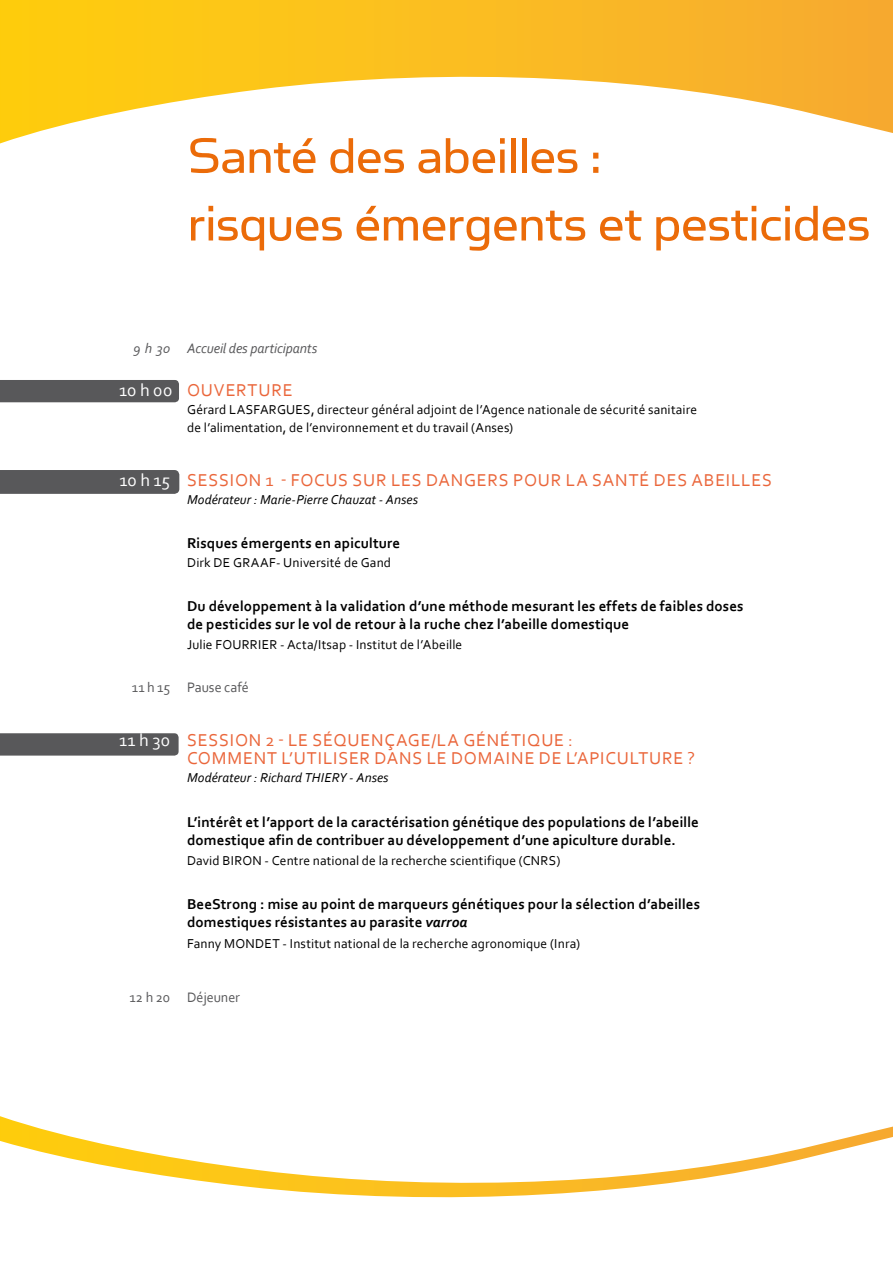
<style>
.page{position:relative;width:893px;height:1263px;background:#fff}
.page>*{position:absolute;margin:0;border:0;box-sizing:border-box;transform-origin:0 0}
.t1{font:56.4px/67.7px "Simian Text Orangutan";letter-spacing:-.005em;color:#eb6b09}
.t2{font:18px/18px "Corbel";letter-spacing:.045em;color:#ea663b}
.t3{font:700 15px/18px "Corbel";letter-spacing:.01em;color:#000}
.t4{font:14.4px "Corbel";letter-spacing:-.005em;color:#58585a}
.t5{font:italic 14.4px "Corbel";letter-spacing:-.005em;color:#58585a}
.t6{font:13.5px/18px "Corbel";letter-spacing:.01em;color:#000}
.t7{font:italic 13.5px "Corbel";letter-spacing:.005em;color:#000}
.s1{color:#fff}
.s2{font-style:italic}
</style>
<div class="page">
<svg style="left:0;top:0;width:893px;height:143px"></svg>
<div style="left:0;top:380px;width:179px;height:22px;background:#58585a"></div>
<div style="left:0;top:470px;width:179px;height:24px;background:#58585a"></div>
<svg style="left:0;top:733px;width:179px;height:23px;background:#5d5d5f"></svg>
<svg style="left:0;top:1116px;width:893px;height:82px"></svg>
<h1 class="t1" style="left:188px;top:121px;width:684px">Santé des abeilles :<br>risques émergents et pesticides</h1>
<p class="t5" style="left:134px;top:339px;width:185px">9 h 30 Accueil des participants</p>
<p class="t2" style="left:119px;top:380px;width:175px"><span class="s1">10 h 00</span> OUVERTURE</p>
<p class="t6" style="left:187px;top:400px;width:512px">Gérard LASFARGUES, directeur général adjoint de l’Agence nationale de sécurité sanitaire de l’alimentation, de l’environnement et du travail (Anses)</p>
<p class="t2" style="left:119px;top:470px;width:654px"><span class="s1">10 h 15</span> SESSION 1 - FOCUS SUR LES DANGERS POUR LA SANTÉ DES ABEILLES</p>
<p class="t7" style="left:187px;top:491px;width:233px">Modérateur : Marie-Pierre Chauzat - Anses</p>
<p class="t3" style="left:187px;top:534px;width:215px">Risques émergents en apiculture</p>
<p class="t6" style="left:187px;top:553px;width:206px">Dirk DE GRAAF- Université de Gand</p>
<p class="t3" style="left:187px;top:597px;width:558px">Du développement à la validation d’une méthode mesurant les effets de faibles doses de pesticides sur le vol de retour à la ruche chez l’abeille domestique</p>
<p class="t6" style="left:187px;top:635px;width:277px">Julie FOURRIER - Acta/Itsap - Institut de l’Abeille</p>
<p class="t4" style="left:132px;top:679px;width:119px">11 h 15 Pause café</p>
<p class="t2" style="left:187px;top:731px;width:509px;text-indent:-68px"><span class="s1">11 h 30</span> SESSION 2 - LE SÉQUENÇAGE/LA GÉNÉTIQUE :<br>COMMENT L’UTILISER DANS LE DOMAINE DE L’APICULTURE ?</p>
<p class="t7" style="left:187px;top:769px;width:203px">Modérateur : Richard THIERY - Anses</p>
<p class="t3" style="left:187px;top:812px;width:513px">L’intérêt et l’apport de la caractérisation génétique des populations de l’abeille domestique afin de contribuer au développement d’une apiculture durable.</p>
<p class="t6" style="left:187px;top:851px;width:375px">David BIRON - Centre national de la recherche scientifique (CNRS)</p>
<p class="t3" style="left:187px;top:895px;width:515px">BeeStrong : mise au point de marqueurs génétiques pour la sélection d’abeilles domestiques résistantes au parasite <span class="s2">varroa</span></p>
<p class="t6" style="left:187px;top:934px;width:394px">Fanny MONDET - Institut national de la recherche agronomique (Inra)</p>
<p class="t4" style="left:129px;top:988px;width:112px">12 h 20 Déjeuner</p>
</div>
